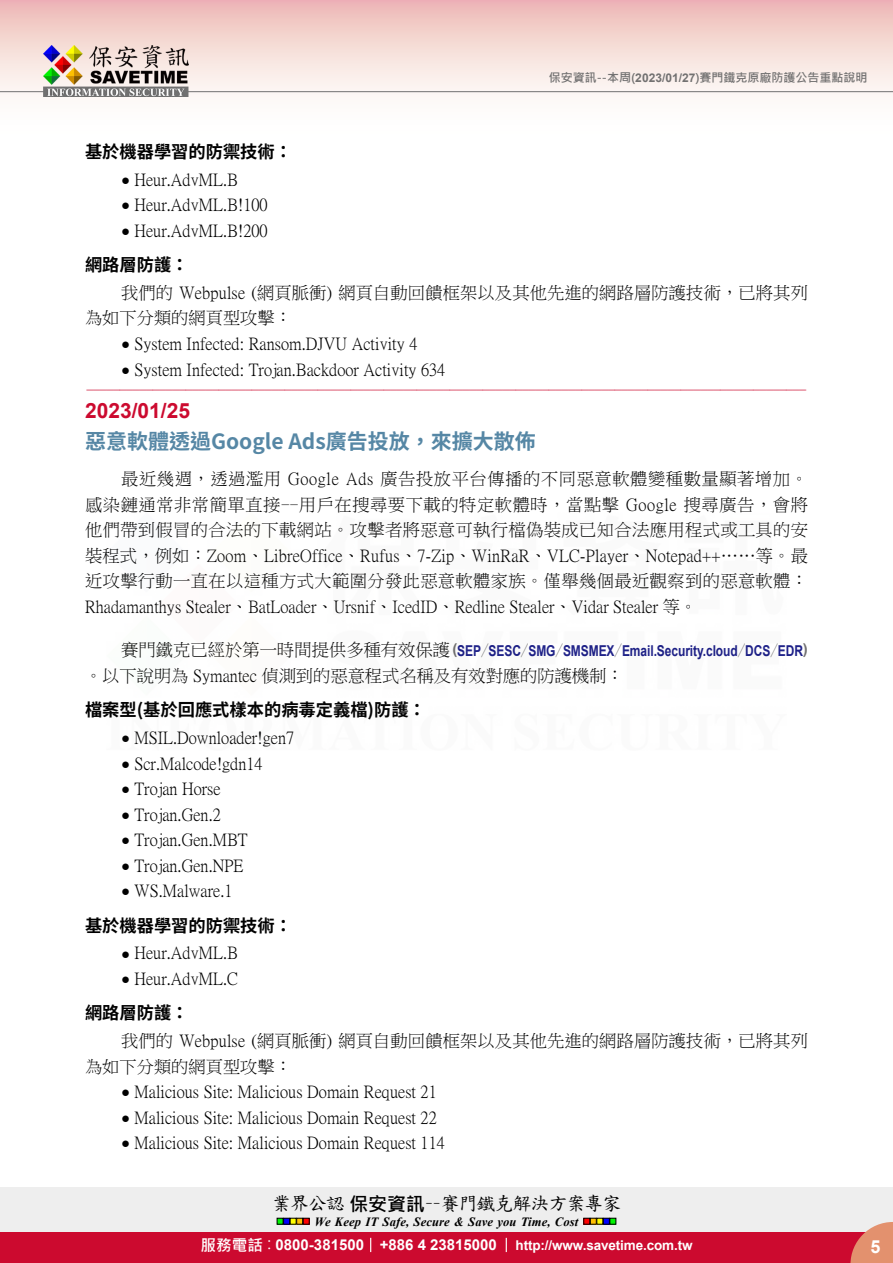
<style>
.page{position:relative;width:893px;height:1263px;background:#fff}
.page>*{position:absolute;margin:0;border:0;box-sizing:border-box;transform-origin:0 0}
.t1{font:700 21px "Source Han Sans TW";color:#5687a5}
.t2{font:700 21px "Arial";color:#cc0a2f}
.t3{font:18.9px "DF Kai Shu SB Estd BF";letter-spacing:-.05em;color:#000}
.t4{font:700 18px "Arial";color:#fff}
.t5{font:17.25px/25.5px "P Ming Li U";color:#000}
.t6{font:700 17.25px "Source Han Sans TW";color:#000}
.t7{font:16.5px "DF Kai Shu SB Estd BF";color:#cc0a2f}
.t8{font:700 15px "Arial";letter-spacing:-.005em;color:#1d2088;scale:.8 1}
.t9{font:700 13.5px "Arial";letter-spacing:-.01em;color:#fff}
.t10{font:italic 700 12.6px "Times New Roman";letter-spacing:.005em;color:#000}
.t11{font:700 12px "Microsoft Jheng Hei";color:#727171}
.s1{font-family:"Arial"}
.s2{font-family:"Arial";font-size:15px}
.s3{font-family:"P Ming Li U";font-weight:400;font-size:17.25px;color:#000}
.s4{color:#727171}
.s5{font-family:"Source Han Sans TW";font-weight:800;color:#727171}
.s6{font-family:"Microsoft Jheng Hei";font-weight:700}
.s7{font-family:"Microsoft Jheng Hei";font-size:15.6px}
.s8{font-family:"Microsoft Jheng Hei";font-weight:400;font-size:15.6px}
.s9{font-size:15px}
</style>
<div class="page">
<div style="left:0;top:1187px;width:893px;height:49px;background:#eee"></div>
<svg style="left:277px;top:1218px;width:32px;height:6px"></svg>
<svg style="left:584px;top:1218px;width:32px;height:6px"></svg>
<div style="left:0;top:1232px;width:893px;height:31px;background:#cc0a2f"></div>
<svg style="left:850px;top:1222px;width:43px;height:41px"></svg>
<svg style="left:370px;top:1238px;width:1px;height:14px"></svg>
<svg style="left:506px;top:1238px;width:1px;height:14px"></svg>
<div style="left:0;top:0;width:893px;height:141px;background:linear-gradient(to bottom,#efc0bb,#fff)"></div>
<hr style="left:0;top:91px;width:893px;height:1px;background:#727171">
<img style="left:44px;top:46px;width:145px;height:51px">
<p class="t11" style="left:549px;top:70px;width:320px">保安資訊--本周(<span class="s1">2023/01/27</span>)賽門鐵克原廠防護公告重點說明</p>
<p class="t6" style="left:85px;top:142px;width:208px">基於機器學習的防禦技術：</p>
<p class="t5" style="left:121px;top:167px;width:118px"><span class="s2">●</span> Heur.AdvML.B</p>
<p class="t5" style="left:121px;top:192px;width:148px"><span class="s2">●</span> Heur.AdvML.B!100</p>
<p class="t5" style="left:121px;top:218px;width:148px"><span class="s2">●</span> Heur.AdvML.B!200</p>
<p class="t6" style="left:85px;top:255px;width:105px">網路層防護：</p>
<p class="t5" style="left:85px;top:280px;width:724px;text-indent:36px">我們的 Webpulse (網頁脈衝) 網頁自動回饋框架以及其他先進的網路層防護技術，已將其列為如下分類的網頁型攻擊：</p>
<p class="t5" style="left:121px;top:331px;width:298px"><span class="s2">●</span> System Infected: Ransom.DJVU Activity 4</p>
<p class="t5" style="left:121px;top:357px;width:326px"><span class="s2">●</span> System Infected: Trojan.Backdoor Activity 634</p>
<p class="t7" style="left:86px;top:382px;width:723px">-------------------------------------------------------------------------------------------------------------</p>
<p class="t2" style="left:85px;top:395px;width:107px">2023/01/25</p>
<p class="t1" style="left:85px;top:430px;width:452px">惡意軟體透過Google Ads廣告投放，來擴大散佈</p>
<p class="t5" style="left:85px;top:466px;width:725px;text-align:justify;text-indent:36px">最近幾週，透過濫用 Google Ads 廣告投放平台傳播的不同惡意軟體變種數量顯著增加。感染鏈通常非常簡單直接——用戶在搜尋要下載的特定軟體時，當點擊 Google 搜尋廣告，會將他們帶到假冒的合法的下載網站。攻擊者將惡意可執行檔偽裝成已知合法應用程式或工具的安裝程式，例如：Zoom、LibreOffice、Rufus、7-Zip、WinRaR、VLC-Player、Notepad++……等。最近攻擊行動一直在以這種方式大範圍分發此惡意軟體家族。僅舉幾個最近觀察到的惡意軟體：Rhadamanthys Stealer、BatLoader、Ursnif、IcedID、Redline Stealer、Vidar Stealer 等。</p>
<p class="t8" style="left:121px;top:640px;width:860px"><span class="s3">賽門鐵克已經於第一時間提供多種有效保護</span><span class="s4">(</span>SEP<span class="s5">／</span>SESC<span class="s5">／</span>SMG<span class="s5">／</span>SMSMEX<span class="s5">／</span>Email.Security.cloud<span class="s5">／</span>DCS<span class="s5">／</span>EDR<span class="s4">)</span></p>
<p class="t5" style="left:85px;top:663px;width:540px">。以下說明為 Symantec 偵測到的惡意程式名稱及有效對應的防護機制：</p>
<p class="t6" style="left:85px;top:700px;width:342px">檔案型(基於回應式樣本的病毒定義檔)防護：</p>
<p class="t5" style="left:121px;top:725px;width:175px"><span class="s2">●</span> MSIL.Downloader!gen7</p>
<p class="t5" style="left:121px;top:751px;width:143px"><span class="s2">●</span> Scr.Malcode!gdn14</p>
<p class="t5" style="left:121px;top:776px;width:101px"><span class="s2">●</span> Trojan Horse</p>
<p class="t5" style="left:121px;top:802px;width:101px"><span class="s2">●</span> Trojan.Gen.2</p>
<p class="t5" style="left:121px;top:827px;width:128px"><span class="s2">●</span> Trojan.Gen.MBT</p>
<p class="t5" style="left:121px;top:853px;width:124px"><span class="s2">●</span> Trojan.Gen.NPE</p>
<p class="t5" style="left:121px;top:878px;width:113px"><span class="s2">●</span> WS.Malware.1</p>
<p class="t6" style="left:85px;top:915px;width:209px">基於機器學習的防禦技術：</p>
<p class="t5" style="left:121px;top:940px;width:118px"><span class="s2">●</span> Heur.AdvML.B</p>
<p class="t5" style="left:121px;top:966px;width:118px"><span class="s2">●</span> Heur.AdvML.C</p>
<p class="t6" style="left:85px;top:1003px;width:105px">網路層防護：</p>
<p class="t5" style="left:85px;top:1028px;width:724px;text-indent:36px">我們的 Webpulse (網頁脈衝) 網頁自動回饋框架以及其他先進的網路層防護技術，已將其列為如下分類的網頁型攻擊：</p>
<p class="t5" style="left:121px;top:1079px;width:317px"><span class="s2">●</span> Malicious Site: Malicious Domain Request 21</p>
<p class="t5" style="left:121px;top:1105px;width:317px"><span class="s2">●</span> Malicious Site: Malicious Domain Request 22</p>
<p class="t5" style="left:121px;top:1130px;width:325px"><span class="s2">●</span> Malicious Site: Malicious Domain Request 114</p>
<p class="t3" style="left:272px;top:1194px;width:351px">業界公認<span class="s6">保安資訊</span>－－賽門鐵克解決方案專家</p>
<p class="t10" style="left:315px;top:1212px;width:265px">We Keep IT Safe, Secure &amp; Save you Time, Cost</p>
<p class="t9" style="left:200px;top:1235px;width:494px"><span class="s7">服務電話</span><span class="s8">：</span><span class="s9">0800-381500 +886 4 23815000</span> http://www.savetime.com.tw</p>
<p class="t4" style="left:870px;top:1234px;width:12px">5</p>
</div>
